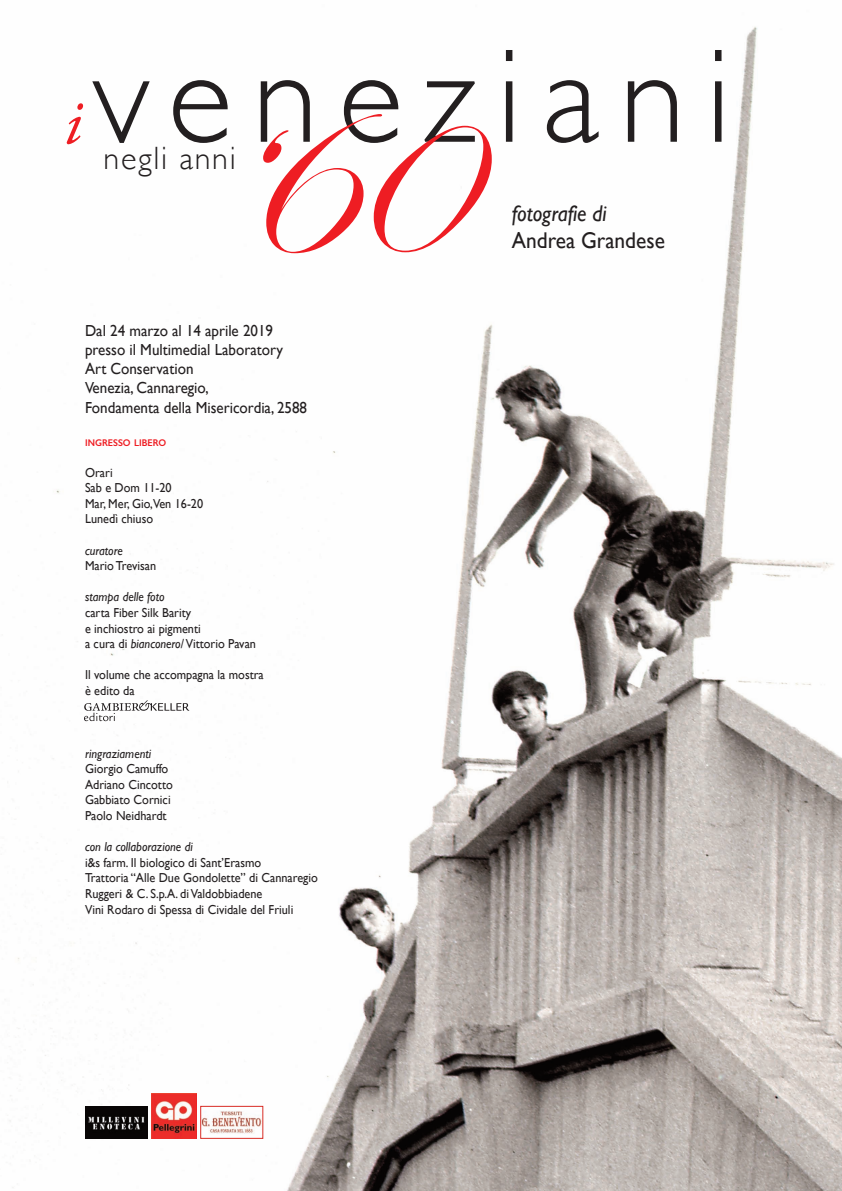
<style>
.page{position:relative;width:842px;height:1191px;background:#fff}
.page>*{position:absolute;margin:0;border:0;box-sizing:border-box;transform-origin:0 0}
.t1{font:237.4px "Edwardian Script ITC";color:#ee1d23}
.t2{font:300 134.5px "Gill Sans";letter-spacing:.15em;color:#231f20}
.t3{font:300 32.3px "Gill Sans";letter-spacing:.05em;color:#231f20}
.t4{font:22.8px "Gill Sans";color:#231f20;scale:.94 1}
.t5{font:italic 22.8px "Gill Sans";color:#231f20;scale:.94 1}
.t6{font:16px/19.2px "Gill Sans";color:#231f20;scale:.94 1}
.t7{font:13px/15.6px "Gill Sans";color:#231f20;scale:.94 1}
.t8{font:italic 13px "Gill Sans";color:#231f20;scale:.94 1}
.t9{font:600 9.8px "Gill Sans";color:#ee1d23;scale:.94 1}
.s1{font-family:"Adobe Garamond Pro";font-weight:400;font-style:italic;font-size:65.3px;color:#ee1d23}
.s2{font-style:italic}
</style>
<div class="page">
<img style="left:9px;top:26px;width:833px;height:1165px">
<svg style="left:84px;top:700px;width:105px;height:21px"></svg>
<img style="left:85px;top:1106px;width:63px;height:32px">
<img style="left:151px;top:1093px;width:45px;height:45px">
<img style="left:201px;top:1103px;width:61px;height:39px">
<div style="left:200px;top:1106px;width:63px;height:32px;border:1px solid #d82c25"></div>
<h2 class="t2" style="left:63px;top:21px;width:669px"><span class="s1">i</span>veneziani</h2>
<h1 class="t1" style="left:203px;top:49px;width:291px">‘60</h1>
<h3 class="t3" style="left:104px;top:140px;width:134px">negli anni</h3>
<h3 class="t5" style="left:512px;top:200px;width:102px">fotografie di</h3>
<h3 class="t4" style="left:512px;top:227px;width:164px">Andrea Grandese</h3>
<p class="t6" style="left:85px;top:321px;width:238px">Dal 24 marzo al 14 aprile 2019 presso il Multimedial Laboratory<br>Art Conservation<br>Venezia, Cannaregio,<br>Fondamenta della Misericordia, 2588</p>
<p class="t9" style="left:85px;top:436px;width:88px">INGRESSO LIBERO</p>
<p class="t7" style="left:85px;top:464px;width:127px">Orari<br>Sab e Dom 11-20<br>Mar, Mer, Gio,Ven 16-20<br>Lunedì chiuso</p>
<p class="t8" style="left:85px;top:543px;width:42px">curatore</p>
<p class="t7" style="left:85px;top:558px;width:77px">Mario Trevisan</p>
<p class="t8" style="left:85px;top:589px;width:86px">stampa delle foto</p>
<p class="t7" style="left:85px;top:605px;width:183px">carta Fiber Silk Barity<br>e inchiostro ai pigmenti<br>a cura di <span class="s2">bianconero</span>/Vittorio Pavan</p>
<p class="t7" style="left:85px;top:667px;width:192px">Il volume che accompagna la mostra è edito da</p>
<p class="t8" style="left:85px;top:745px;width:72px">ringraziamenti</p>
<p class="t7" style="left:85px;top:761px;width:95px">Giorgio Camuffo<br>Adriano Cincotto<br>Gabbiato Cornici<br>Paolo Neidhardt</p>
<p class="t8" style="left:85px;top:839px;width:116px">con la collaborazione di</p>
<p class="t7" style="left:85px;top:854px;width:249px">i&amp;s farm. Il biologico di Sant’Erasmo<br>Trattoria “Alle Due Gondolette” di Cannaregio Ruggeri &amp; C. S.p.A. diValdobbiadene<br>Vini Rodaro di Spessa di Cividale del Friuli</p>
</div>
